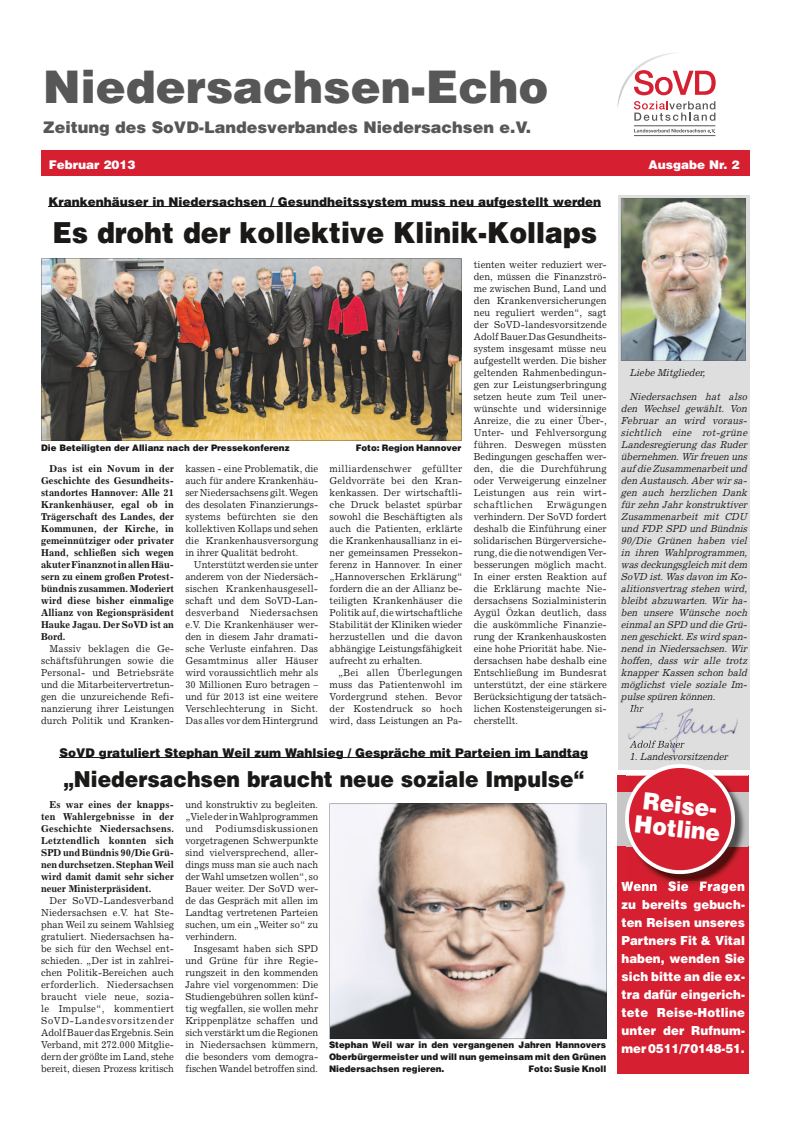
<style>
.page{position:relative;width:791px;height:1134px;background:#fff}
.page>*{position:absolute;margin:0;border:0;box-sizing:border-box;transform-origin:0 0}
.t1{font:900 45px "Helvetica";color:#575757}
.t2{font:900 29px "Helvetica";color:#1a1918;scale:.93 1}
.t3{font:900 23.7px/23.7px "Helvetica";color:#fff;scale:.93 1}
.t4{font:900 22px "Helvetica";color:#1a1918;scale:.93 1}
.t5{font:900 16px "Helvetica";color:#575757}
.t6{font:900 12.5px/18px "Helvetica";letter-spacing:.01em;color:#fff;text-align:justify;scale:.94 1}
.t7{font:900 12px "Helvetica";color:#1a1918}
.t8{font:900 12px "Helvetica";color:#fff}
.t9{font:10px/12px "Excelsior";color:#1a1918;text-align:justify;scale:.94 1}
.t10{font:italic 10px "Excelsior";color:#1a1918;scale:.94 1}
.t11{font:700 10px/12px "Excelsior";color:#1a1918;text-align:justify;scale:.94 1}
.t12{font:900 9px/12px "Helvetica";color:#1a1918;text-align:justify;scale:.96 1}
</style>
<div class="page">
<img style="left:41px;top:259px;width:420px;height:182px">
<hr style="left:49px;top:207px;width:552px;height:1px;background:#1a1918">
<div style="left:618px;top:195px;width:131px;height:575px;background:#dedede"></div>
<img style="left:621px;top:199px;width:125px;height:162px">
<img style="left:628px;top:708px;width:109px;height:44px">
<img style="left:630px;top:708px;width:14px;height:4px">
<img style="left:629px;top:740px;width:56px;height:8px">
<img style="left:632px;top:752px;width:88px;height:2px">
<hr style="left:60px;top:757px;width:528px;height:1px;background:#1a1918">
<svg style="left:330px;top:804px;width:276px;height:235px"></svg>
<div style="left:617px;top:776px;width:132px;height:298px;background:#d61f31"></div>
<div style="left:617px;top:792px;width:132px;height:54px;background:#c7c7c7"></div>
<img style="left:658px;top:775px;width:89px;height:106px">
<img style="left:626px;top:881px;width:119px;height:5px">
<img style="left:738px;top:792px;width:9px;height:54px">
<svg style="left:622px;top:764px;width:116px;height:113px"></svg>
<svg style="left:617px;top:53px;width:99px;height:68px"></svg>
<svg style="left:634px;top:129px;width:81px;height:4px"></svg>
<hr style="left:634px;top:125px;width:81px;height:1px;background:#575757">
<hr style="left:634px;top:135px;width:81px;height:1px;background:#575757">
<div style="left:41px;top:150px;width:709px;height:25px;background:#d61f31"></div>
<h1 class="t1" style="left:43px;top:58px;width:507px">Niedersachsen-Echo</h1>
<h3 class="t5" style="left:43px;top:116px;width:489px">Zeitung des SoVD-Landesverbandes Niedersachsen e.V.</h3>
<p class="t8" style="left:49px;top:156px;width:88px">Februar 2013</p>
<p class="t8" style="left:648px;top:156px;width:92px">Ausgabe Nr. 2</p>
<p class="t7" style="left:49px;top:194px;width:554px">Krankenhäuser in Niedersachsen / Gesundheitssystem muss neu aufgestellt werden</p>
<h2 class="t2" style="left:52px;top:214px;width:587px">Es droht der kollektive Klinik-Kollaps</h2>
<p class="t12" style="left:41px;top:441px;width:260px">Die Beteiligten der Allianz nach der Pressekonferenz</p>
<p class="t12" style="left:356px;top:441px;width:111px">Foto: Region Hannover</p>
<p class="t11" style="left:41px;top:462px;width:143px;text-indent:9px">Das ist ein Novum in der Geschichte des Gesundheits&shy;standortes Hannover: Alle 21<br>Krankenhäuser, egal ob in Trägerschaft des Landes, der Kommunen, der Kirche, in gemeinnütziger oder privater Hand, schließen sich wegen akuter Finanznot in allen Häu&shy;sern zu einem großen Protest&shy;bündnis zusammen. Moderiert wird diese bisher einmalige Allianz von Regionspräsident Hauke Jagau. Der SoVD ist an Bord.</p>
<p class="t9" style="left:41px;top:642px;width:143px;text-indent:9px">Massiv beklagen die Ge&shy;schäftsführungen sowie die Personal- und Betriebsräte und die Mitarbeitervertretun&shy;gen die unzureichende Refi&shy;nanzierung ihrer Leistungen durch Politik und Kranken-</p>
<p class="t9" style="left:185px;top:462px;width:143px">kassen - eine Problematik, die auch für andere Krankenhäu&shy;ser Niedersachsens gilt. Wegen des desolaten Finanzierungs&shy;systems befürchten sie den kollektiven Kollaps und sehen die Krankenhausversorgung in ihrer Qualität bedroht.</p>
<p class="t9" style="left:185px;top:558px;width:143px;text-indent:9px">Unterstützt werden sie unter anderem von der Niedersäch&shy;sischen Krankenhausgesell&shy;schaft und dem SoVD-Lan&shy;desverband Niedersachsen e.V. Die Krankenhäuser wer&shy;den in diesem Jahr dramati&shy;sche Verluste einfahren. Das Gesamtminus aller Häuser wird voraussichtlich mehr als 30 Millionen Euro betragen – und für 2013 ist eine weitere Verschlechterung in Sicht.<br>Das alles vor dem Hintergrund</p>
<p class="t9" style="left:330px;top:462px;width:143px">milliardenschwer gefüllter Geldvorräte bei den Kran&shy;kenkassen. Der wirtschaftli&shy;che Druck belastet spürbar sowohl die Beschäftigten als auch die Patienten, erklärte die Krankenhausallianz in ei&shy;ner gemeinsamen Pressekon&shy;ferenz in Hannover. In einer „Hannoverschen Erklärung“ fordern die an der Allianz be&shy;teiligten Krankenhäuser die Politik auf, die wirtschaftliche Stabilität der Kliniken wieder herzustellen und die davon abhängige Leistungsfähigkeit aufrecht zu erhalten.</p>
<p class="t9" style="left:330px;top:666px;width:143px;text-indent:9px">„Bei allen Überlegungen muss das Patientenwohl im Vordergrund stehen. Bevor der Kostendruck so hoch wird, dass Leistungen an Pa-</p>
<p class="t9" style="left:474px;top:258px;width:143px">tienten weiter reduziert wer&shy;den, müssen die Finanzströ&shy;me zwischen Bund, Land und den Krankenversicherungen neu reguliert werden“, sagt der SoVD-landesvorsitzende Adolf Bauer.Das Gesundheits&shy;system insgesamt müsse neu aufgestellt werden. Die bisher geltenden Rahmenbedingun&shy;gen zur Leistungserbringung setzen heute zum Teil uner&shy;wünschte und widersinnige Anreize, die zu einer Über-, Unter- und Fehlversorgung führen. Deswegen müssten Bedingungen geschaffen wer&shy;den, die die Durchführung oder Verweigerung einzelner Leistungen aus rein wirt&shy;schaftlichen</p>
<p class="t9" style="left:474px;top:498px;width:143px;text-indent:73px">Erwägungen verhindern. Der SoVD fordert deshalb die Einführung einer solidarischen Bürgerversiche&shy;rung, die die notwendigen Ver&shy;besserungen möglich macht.<br>In einer ersten Reaktion auf die Erklärung machte Nie&shy;dersachsens Sozialministerin Aygül Özkan deutlich, dass die auskömmliche Finanzie&shy;rung der Krankenhauskosten eine hohe Priorität habe. Nie&shy;dersachsen habe deshalb eine Entschließung im Bundesrat unterstützt, der eine stärkere Berücksichtigung der tatsäch&shy;lichen Kostensteigerungen si&shy;cherstellt.</p>
<p class="t10" style="left:629px;top:366px;width:85px">LiebeMitglieder,</p>
<p class="t10" style="left:629px;top:390px;width:130px">Niedersachsen hat also</p>
<p class="t10" style="left:621px;top:402px;width:138px">den Wechsel gewählt. Von</p>
<p class="t10" style="left:621px;top:414px;width:138px">Februar an wird voraus-</p>
<p class="t10" style="left:621px;top:426px;width:139px">sichtlich eine rot-grüne</p>
<p class="t10" style="left:621px;top:438px;width:138px">Landesregierung das Ruder</p>
<p class="t10" style="left:621px;top:450px;width:139px">übernehmen.Wirfreuen uns</p>
<p class="t10" style="left:621px;top:462px;width:139px">aufdieZusammenarbeitund</p>
<p class="t10" style="left:621px;top:474px;width:139px">den Austausch.Aberwirsa-</p>
<p class="t10" style="left:621px;top:486px;width:139px">gen auch herzlichen Dank</p>
<p class="t10" style="left:621px;top:498px;width:139px">für zehn Jahr konstruktiver</p>
<p class="t10" style="left:621px;top:510px;width:138px">Zusammenarbeit mit CDU</p>
<p class="t10" style="left:621px;top:522px;width:139px">und FDP.SPD und Bündnis</p>
<p class="t10" style="left:621px;top:534px;width:139px">90/Die Grünen haben viel</p>
<p class="t10" style="left:621px;top:546px;width:139px">in ihren Wahlprogrammen,</p>
<p class="t10" style="left:621px;top:558px;width:139px">wasdeckungsgleich mitdem</p>
<p class="t10" style="left:621px;top:570px;width:139px">SoVD ist.Wasdavon im Ko-</p>
<p class="t10" style="left:621px;top:582px;width:138px">alitionsvertrag stehen wird,</p>
<p class="t10" style="left:621px;top:594px;width:139px">bleibt abzuwarten. Wir ha-</p>
<p class="t10" style="left:621px;top:606px;width:139px">ben unsere Wünsche noch</p>
<p class="t10" style="left:621px;top:618px;width:139px">einmalan SPD und dieGrü-</p>
<p class="t10" style="left:621px;top:630px;width:139px">nen geschickt.Eswird span-</p>
<p class="t10" style="left:621px;top:642px;width:139px">nend in Niedersachsen. Wir</p>
<p class="t10" style="left:621px;top:654px;width:139px">hoffen, dass wir alle trotz</p>
<p class="t10" style="left:621px;top:666px;width:138px">knapper Kassen schon bald</p>
<p class="t10" style="left:621px;top:678px;width:139px">möglichst viele soziale Im-</p>
<p class="t10" style="left:621px;top:690px;width:105px">pulsespüren können.</p>
<p class="t10" style="left:629px;top:702px;width:19px">Ihr</p>
<p class="t7" style="left:60px;top:744px;width:530px">SoVD gratuliert Stephan Weil zum Wahlsieg / Gespräche mit Parteien im Landtag</p>
<p class="t10" style="left:629px;top:750px;width:109px">1.Landesvorsitzender</p>
<h3 class="t4" style="left:64px;top:765px;width:561px">„Niedersachsen braucht neue soziale Impulse“</h3>
<h3 class="t3" style="left:638px;top:788px;width:94px;rotate:6deg">Reise-<br>Hotline</h3>
<p class="t11" style="left:41px;top:798px;width:143px;text-indent:9px">Es war eines der knapps&shy;ten Wahlergebnisse in der Geschichte Niedersachsens.<br>Letztendlich konnten sich SPD und Bündnis 90/Die Grü&shy;nen durchsetzen. Stephan Weil wird damit damit sehr sicher neuer Ministerpräsident.</p>
<p class="t9" style="left:41px;top:894px;width:143px;text-indent:9px">Der SoVD-Landesverband Niedersachsen e.V. hat Ste&shy;phan Weil zu seinem Wahlsieg gratuliert. Niedersachsen ha&shy;be sich für den Wechsel ent&shy;schieden. „Der ist in zahlrei&shy;chen Politik-Bereichen auch erforderlich. Niedersachsen braucht viele neue, sozia&shy;le Impulse“, kommentiert SoVD-Landesvorsitzender Adolf Bauer das Ergebnis. Sein Verband, mit 272.000 Mitglie&shy;dern der größte im Land, stehe bereit, diesen Prozess kritisch</p>
<p class="t9" style="left:185px;top:798px;width:143px">und konstruktiv zu begleiten. „Viele der in Wahlprogrammen und Podiumsdiskussionen vorgetragenen Schwerpunkte sind vielversprechend, aller&shy;dings muss man sie auch nach der Wahl umsetzen wollen“, so Bauer weiter. Der SoVD wer&shy;de das Gespräch mit allen im Landtag vertretenen Parteien suchen, um ein „Weiter so“ zu verhindern.</p>
<p class="t9" style="left:185px;top:942px;width:143px;text-indent:9px">Insgesamt haben sich SPD und Grüne für ihre Regie&shy;rungszeit in den kommenden Jahre viel vorgenommen: Die Studiengebühren sollen künf&shy;tig wegfallen, sie wollen mehr Krippenplätze schaffen und sich verstärkt um die Regionen in Niedersachsen kümmern, die besonders vom demogra&shy;fischen Wandel betroffen sind.</p>
<p class="t6" style="left:621px;top:877px;width:133px">Wenn Sie Fragen zu bereits gebuch&shy;ten Reisen unseres Partners Fit &amp; Vital haben, wenden Sie sich bitte an die ex&shy;tra dafür eingerich&shy;tete Reise-Hotline unter der Rufnum&shy;mer 0511/70148-51.</p>
<p class="t12" style="left:329px;top:1038px;width:290px">Stephan Weil war in den vergangenen Jahren Hannovers Oberbürgermeister und will nun gemeinsam mit den Grünen Niedersachsen regieren.</p>
<p class="t12" style="left:528px;top:1062px;width:83px">Foto: Susie Knoll</p>
</div>
